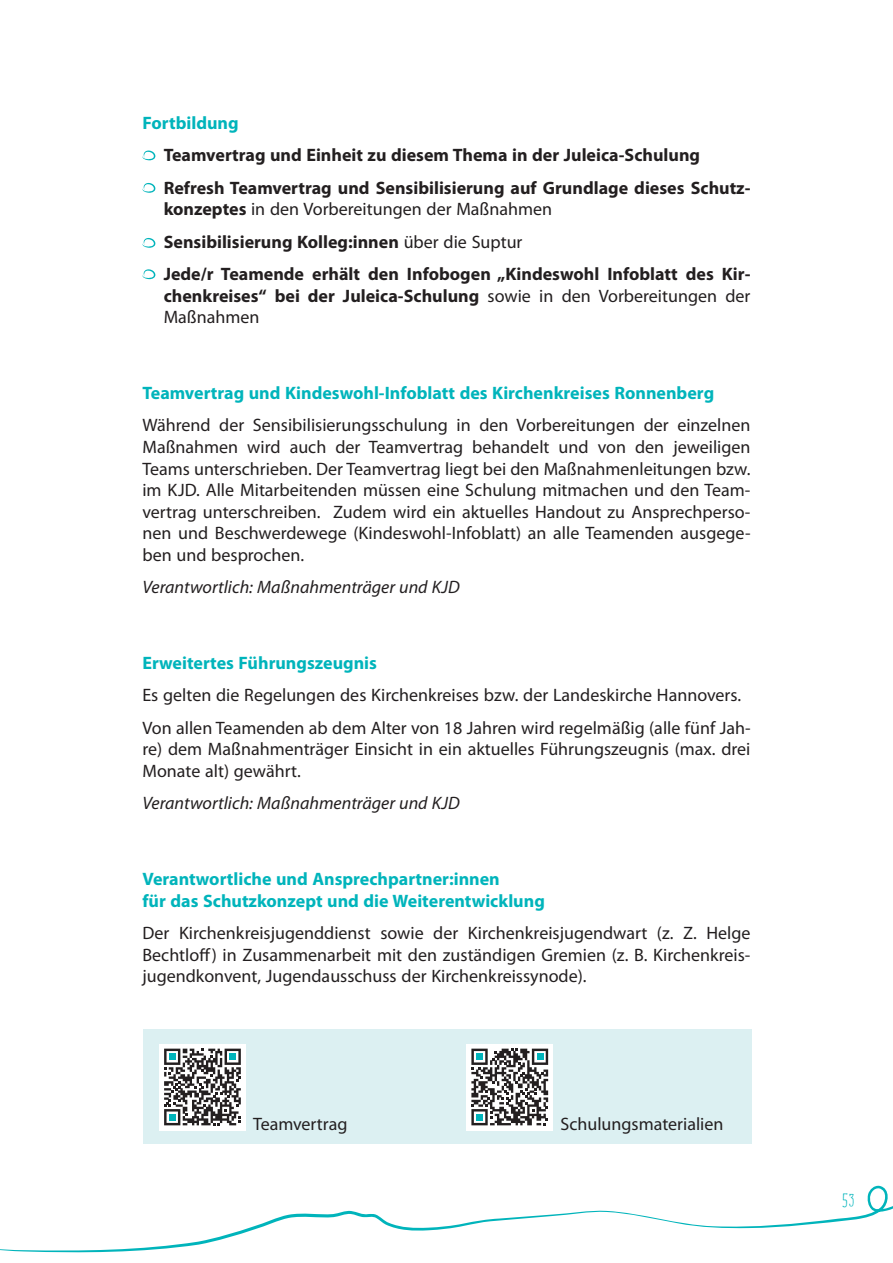
<style>
.page{position:relative;width:893px;height:1263px;background:#fff}
.page>*{position:absolute;margin:0;border:0;box-sizing:border-box;transform-origin:0 0}
.t1{font:18px/21.6px "Myriad Pro";color:#231f20}
.t2{font:700 18px/32.4px "Myriad Pro";color:#231f20}
.t3{font:700 18px/21.6px "Myriad Pro";color:#00b4bb}
.t4{font:italic 18px "Myriad Pro";color:#231f20}
.t5{font:18px "Five Minutes";color:#00b4bb}
.s1{font-weight:400}
.s2{font-weight:700}
</style>
<div class="page">
<div style="left:144px;top:1029px;width:608px;height:115px;background:#dcf0f2"></div>
<svg style="left:142px;top:150px;width:14px;height:11px"></svg>
<svg style="left:142px;top:182px;width:14px;height:11px"></svg>
<svg style="left:142px;top:237px;width:14px;height:11px"></svg>
<svg style="left:142px;top:269px;width:14px;height:10px"></svg>
<div style="left:159px;top:1044px;width:86px;height:86px;background:#fff"></div>
<svg style="left:164px;top:1049px;width:77px;height:54px"></svg>
<div style="left:169px;top:1053px;width:7px;height:7px;background:#00b4bb"></div>
<div style="left:229px;top:1053px;width:7px;height:7px;background:#00b4bb"></div>
<div style="left:467px;top:1044px;width:86px;height:86px;background:#fff"></div>
<svg style="left:471px;top:1049px;width:77px;height:54px"></svg>
<div style="left:476px;top:1053px;width:7px;height:7px;background:#00b4bb"></div>
<div style="left:536px;top:1053px;width:7px;height:7px;background:#00b4bb"></div>
<svg style="left:0;top:1103px;width:893px;height:150px"></svg>
<p class="t3" style="left:142px;top:111px;width:98px">Fortbildung</p>
<p class="t2" style="left:164px;top:138px;width:588px">Teamvertrag und Einheit zu diesem Thema in der Juleica-Schulung<br>Refresh Teamvertrag und Sensibilisierung auf Grundlage dieses Schutz-</p>
<p class="t2" style="left:164px;top:192px;width:588px">konzeptes <span class="s1">in den Vorbereitungen der Maßnahmen<br></span>Sensibilisierung Kolleg:innen <span class="s1">über die Suptur<br></span>Jede/r Teamende erhält den Infobogen „Kindeswohl Infoblatt des Kir-</p>
<p class="t1" style="left:164px;top:285px;width:588px"><span class="s2">chenkreises“ bei der Juleica-Schulung</span> sowie in den Vorbereitungen der<br>Maßnahmen</p>
<p class="t3" style="left:142px;top:381px;width:573px">Teamvertrag und Kindeswohl-Infoblatt des Kirchenkreises Ronnenberg</p>
<p class="t1" style="left:142px;top:414px;width:610px;text-align:justify">Während der Sensibilisierungsschulung in den Vorbereitungen der einzelnen Maßnahmen wird auch der Teamvertrag behandelt und von den jeweiligen Teams unterschrieben. Der Teamvertrag liegt bei den Maßnahmenleitungen bzw. im KJD. Alle Mitarbeitenden müssen eine Schulung mitmachen und den Team&shy;vertrag unterschreiben. Zudem wird ein aktuelles Handout zu Ansprechperso&shy;nen und Beschwerdewege (Kindeswohl-Infoblatt) an alle Teamenden ausgege&shy;ben und besprochen.</p>
<p class="t4" style="left:142px;top:576px;width:319px">Verantwortlich: Maßnahmenträger und KJD</p>
<p class="t3" style="left:142px;top:651px;width:236px">Erweitertes Führungszeugnis</p>
<p class="t1" style="left:142px;top:679px;width:610px;line-height:32.4px">Es gelten die Regelungen des Kirchenkreises bzw. der Landeskirche Hannovers.<br>Von allen Teamenden ab dem Alter von 18 Jahren wird regelmäßig (alle fünf Jah-</p>
<p class="t1" style="left:142px;top:738px;width:610px">re) dem Maßnahmenträger Einsicht in ein aktuelles Führungszeugnis (max. drei<br>Monate alt) gewährt.</p>
<p class="t4" style="left:142px;top:792px;width:319px">Verantwortlich: Maßnahmenträger und KJD</p>
<p class="t3" style="left:142px;top:867px;width:404px">Verantwortliche und Ansprechpartner:innen<br>für das Schutzkonzept und die Weiterentwicklung</p>
<p class="t1" style="left:142px;top:922px;width:610px;text-align:justify">Der Kirchenkreisjugenddienst sowie der Kirchenkreisjugendwart (z. Z. Helge Bechtloff ) in Zusammenarbeit mit den zuständigen Gremien (z. B. Kirchenkreis&shy;jugendkonvent, Jugendausschuss der Kirchenkreissynode).</p>
<p class="t1" style="left:253px;top:1112px;width:96px">Teamvertrag</p>
<p class="t1" style="left:560px;top:1112px;width:165px">Schulungsmaterialien</p>
<p class="t5" style="left:842px;top:1189px;width:14px">53</p>
</div>
